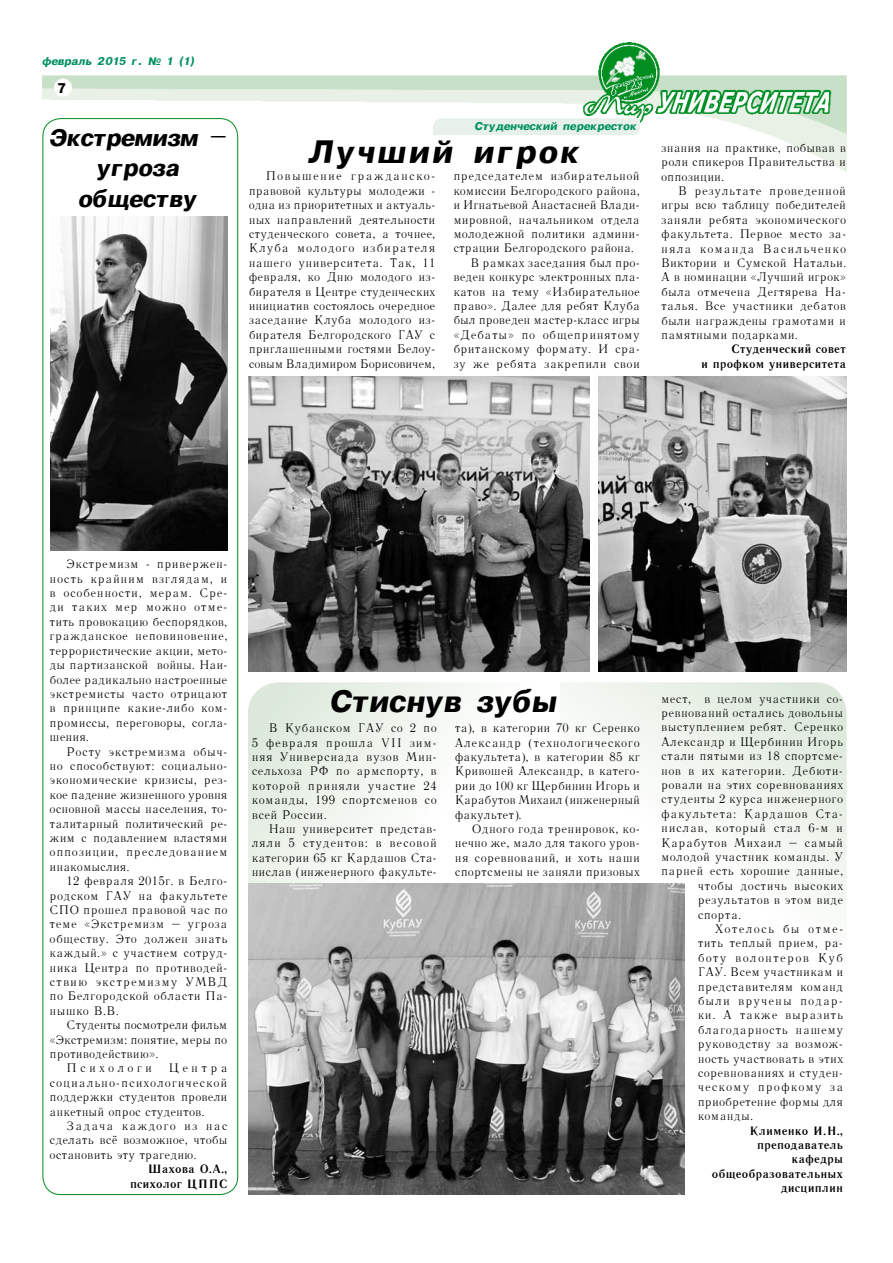
<style>
.page{position:relative;width:893px;height:1263px;background:#fff}
.page>*{position:absolute;margin:0;border:0;box-sizing:border-box;transform-origin:0 0}
.t1{font:italic 700 34.5px "Geneva";letter-spacing:.07em;color:#000}
.t2{font:italic 700 33px "Geneva";color:#000}
.t3{font:italic 700 25.5px/30.6px "Geneva";color:#000;text-align:center}
.t4{font:700 15px "Geneva";color:#000}
.t5{font:12px/14.4px "Literaturnaya Plain";letter-spacing:.015em;color:#000;text-align:justify}
.t6{font:700 12px/14.4px "Literaturnaya";color:#000;text-align:right}
.t7{font:12px "Literaturnaya Plain";letter-spacing:-.005em;color:#000}
.t8{font:12px "Literaturnaya Plain";letter-spacing:.045em;color:#000}
.t9{font:12px "Literaturnaya Plain";letter-spacing:-.01em;color:#000}
.t10{font:italic 700 12px "Geneva";color:#009160}
.t11{font:12px "Literaturnaya Plain";letter-spacing:.035em;color:#000}
.t12{font:12px "Literaturnaya Plain";letter-spacing:.05em;color:#000}
.t13{font:12px "Literaturnaya Plain";letter-spacing:.095em;color:#000}
.t14{font:12px "Literaturnaya Plain";letter-spacing:-.015em;color:#000}
.t15{font:12px "Literaturnaya Plain";letter-spacing:.075em;color:#000}
.t16{font:12px "Literaturnaya Plain";letter-spacing:.08em;color:#000}
.t17{font:12px "Literaturnaya Plain";letter-spacing:.26em;color:#000}
.s1{font-family:"Journal"}
</style>
<div class="page">
<img style="left:43px;top:43px;width:803px;height:128px">
<div style="left:434px;top:118px;width:206px;height:17px;background:#e8f0ea"></div>
<div style="left:43px;top:118px;width:195px;height:1077px;border:1px solid #008e21;border-radius:18px"></div>
<img style="left:50px;top:217px;width:178px;height:334px">
<img style="left:249px;top:376px;width:340px;height:296px">
<img style="left:598px;top:376px;width:248px;height:296px">
<img style="left:249px;top:884px;width:436px;height:311px">
<p class="t10" style="left:43px;top:55px;width:154px">февраль 2015 г. № 1 (1)</p>
<p class="t4" style="left:58px;top:81px;width:9px">7</p>
<h3 class="t3" style="left:50px;top:122px;width:178px">Экстремизм <span class="s1">– </span>угроза обществу</h3>
<p class="t10" style="left:475px;top:120px;width:163px">Студенческий перекресток</p>
<h1 class="t1" style="left:308px;top:135px;width:274px">Лучший игрок</h1>
<p class="t5" style="left:661px;top:141px;width:186px">знания на практике, побывав в роли спикеров Правительства и оппозиции.</p>
<p class="t5" style="left:661px;top:184px;width:187px;text-indent:17px">В результате проведенной игры всю таблицу победителей заняли ребята экономического факультета. Первое место за&shy;няла команда Васильченко Виктории и Сумской Натальи.<br>А в номинации «Лучший игрок» была отмечена Дегтярева На&shy;талья. Все участники дебатов были награждены грамотами и памятными подарками.</p>
<p class="t6" style="left:701px;top:342px;width:146px">Студенческий совет<br>и профком университета</p>
<p class="t5" style="left:249px;top:169px;width:188px;text-indent:17px">Повышение гражданско&shy;правовой культуры молодежи - одна из приоритетных и актуаль&shy;ных направлений деятельности студенческого совета, а точнее, Клуба молодого избирателя нашего университета. Так, 11 февраля, ко Дню молодого из&shy;бирателя в Центре студенческих инициатив состоялось очередное заседание Клуба молодого из&shy;бирателя Белгородского ГАУ с приглашенными гостями Белоу&shy;совым Владимиром Борисовичем,</p>
<p class="t5" style="left:453px;top:169px;width:188px">председателем избирательной</p>
<p class="t7" style="left:453px;top:184px;width:188px">комиссии Белгородского района,</p>
<p class="t9" style="left:453px;top:198px;width:188px">и Игнатьевой Анастасией Влади-</p>
<p class="t5" style="left:453px;top:212px;width:188px">мировной, начальником отдела</p>
<p class="t5" style="left:453px;top:227px;width:188px">молодежной политики админи-</p>
<p class="t7" style="left:453px;top:242px;width:182px">страции Белгородского района.</p>
<p class="t5" style="left:470px;top:256px;width:171px">В рамках заседания был про-</p>
<p class="t5" style="left:453px;top:270px;width:188px">веден конкурс электронных пла-</p>
<p class="t5" style="left:453px;top:284px;width:188px">катов на тему «Избирательное</p>
<p class="t5" style="left:453px;top:299px;width:188px">право». Далее для ребят Клуба</p>
<p class="t7" style="left:453px;top:314px;width:188px">был проведен мастер-класс игры</p>
<p class="t8" style="left:453px;top:328px;width:188px">«Дебаты» по общепринятому</p>
<p class="t5" style="left:453px;top:342px;width:188px">британскому формату. И сра-</p>
<p class="t5" style="left:453px;top:356px;width:188px">зу же ребята закрепили свои</p>
<p class="t5" style="left:50px;top:557px;width:179px;text-indent:17px">Экстремизм - привержен&shy;ность крайним взглядам, и в особенности, мерам. Сре&shy;ди таких мер можно отме&shy;тить провокацию беспорядков, гражданское неповиновение, террористические акции, мето&shy;ды партизанской войны. Наи&shy;более радикально настроенные экстремисты часто отрицают в принципе какие-либо ком&shy;промиссы, переговоры, согла&shy;шения.</p>
<p class="t5" style="left:50px;top:744px;width:179px;text-indent:17px">Росту экстремизма обыч&shy;но способствуют: социально&shy;экономические кризисы, рез&shy;кое падение жизненного уровня основной массы населения, то&shy;талитарный политический ре&shy;жим с подавлением властями оппозиции, преследованием инакомыслия.</p>
<p class="t5" style="left:50px;top:874px;width:179px;text-indent:17px">12 февраля 2015г. в Белго&shy;родском ГАУ на факультете СПО прошел правовой час по теме «Экстремизм – угроза обществу. Это должен знать каждый.» с участием сотруд&shy;ника Центра по противодей&shy;ствию экстремизму УМВД по Белгородской области Па&shy;нышко В.В.</p>
<p class="t14" style="left:67px;top:1018px;width:162px">Студенты посмотрели фильм</p>
<p class="t9" style="left:50px;top:1033px;width:179px">«Экстремизм: понятие, меры по</p>
<p class="t5" style="left:50px;top:1047px;width:111px">противодействию».</p>
<p class="t17" style="left:67px;top:1061px;width:87px">Психологи</p>
<p class="t5" style="left:50px;top:1061px;width:179px;text-indent:119px">Центра социально-психологической поддержки студентов провели анкетный опрос студентов.</p>
<p class="t5" style="left:50px;top:1119px;width:179px;text-indent:17px">Задача каждого из нас сделать всё возможное, чтобы остановить эту трагедию.</p>
<p class="t6" style="left:130px;top:1162px;width:99px">Шахова О.А., психолог ЦППС</p>
<h2 class="t2" style="left:331px;top:685px;width:228px">Стиснув зубы</h2>
<p class="t5" style="left:252px;top:721px;width:187px;text-indent:17px">В Кубанском ГАУ со 2 по 5 февраля прошла VII зим&shy;няя Универсиада вузов Мин&shy;сельхоза РФ по армспорту, в которой приняли участие 24 команды, 199 спортсменов со всей России.</p>
<p class="t5" style="left:252px;top:822px;width:187px;text-indent:17px">Наш университет представ&shy;ляли 5 студентов: в весовой категории 65 кг Кардашов Ста&shy;нислав (инженерного факульте-</p>
<p class="t5" style="left:455px;top:721px;width:187px">та), в категории 70 кг Серенко Александр (технологического факультета), в категории 85 кг Кривошей Александр, в катего&shy;рии до 100 кг Щербинин Игорь и Карабутов Михаил (инженерный факультет).</p>
<p class="t5" style="left:455px;top:822px;width:187px;text-indent:17px">Одного года тренировок, ко&shy;нечно же, мало для такого уров&shy;ня соревнований, и хоть наши спортсмены не заняли призовых</p>
<p class="t5" style="left:661px;top:691px;width:183px">мест, в целом участники со-</p>
<p class="t5" style="left:661px;top:706px;width:183px">ревнований остались довольны</p>
<p class="t5" style="left:661px;top:720px;width:183px">выступлением ребят. Серенко</p>
<p class="t5" style="left:661px;top:735px;width:183px">Александр и Щербинин Игорь</p>
<p class="t5" style="left:661px;top:749px;width:183px">стали пятыми из 18 спортсме-</p>
<p class="t5" style="left:661px;top:763px;width:184px">нов в их категории. Дебюти-</p>
<p class="t5" style="left:661px;top:778px;width:183px">ровали на этих соревнованиях</p>
<p class="t5" style="left:661px;top:792px;width:183px">студенты 2 курса инженерного</p>
<p class="t8" style="left:661px;top:807px;width:183px">факультета: Кардашов Ста-</p>
<p class="t12" style="left:661px;top:821px;width:183px">нислав, который стал 6-м и</p>
<p class="t11" style="left:661px;top:836px;width:184px">Карабутов Михаил – самый</p>
<p class="t5" style="left:661px;top:850px;width:183px">молодой участник команды. У</p>
<p class="t5" style="left:661px;top:864px;width:183px">парней есть хорошие данные,</p>
<p class="t11" style="left:698px;top:879px;width:147px">чтобы достичь высоких</p>
<p class="t5" style="left:698px;top:893px;width:147px">результатов в этом виде</p>
<p class="t5" style="left:698px;top:907px;width:45px">спорта.</p>
<p class="t13" style="left:715px;top:922px;width:130px">Хотелось бы отме-</p>
<p class="t5" style="left:698px;top:936px;width:147px">тить теплый прием, ра-</p>
<p class="t13" style="left:698px;top:951px;width:147px">боту волонтеров Куб</p>
<p class="t5" style="left:698px;top:965px;width:147px">ГАУ. Всем участникам и</p>
<p class="t5" style="left:698px;top:979px;width:147px">представителям команд</p>
<p class="t15" style="left:698px;top:994px;width:147px">были вручены подар-</p>
<p class="t12" style="left:698px;top:1008px;width:147px">ки. А также выразить</p>
<p class="t8" style="left:698px;top:1023px;width:147px">благодарность нашему</p>
<p class="t5" style="left:698px;top:1037px;width:147px">руководству за возмож-</p>
<p class="t5" style="left:698px;top:1051px;width:147px">ность участвовать в этих</p>
<p class="t5" style="left:698px;top:1066px;width:147px">соревнованиях и студен-</p>
<p class="t16" style="left:698px;top:1080px;width:147px">ческому профкому за</p>
<p class="t5" style="left:698px;top:1095px;width:147px">приобретение формы для</p>
<p class="t5" style="left:698px;top:1109px;width:57px">команды.</p>
<p class="t6" style="left:712px;top:1123px;width:133px">Клименко И.Н., преподаватель кафедры общеобразовательных дисциплин</p>
</div>
